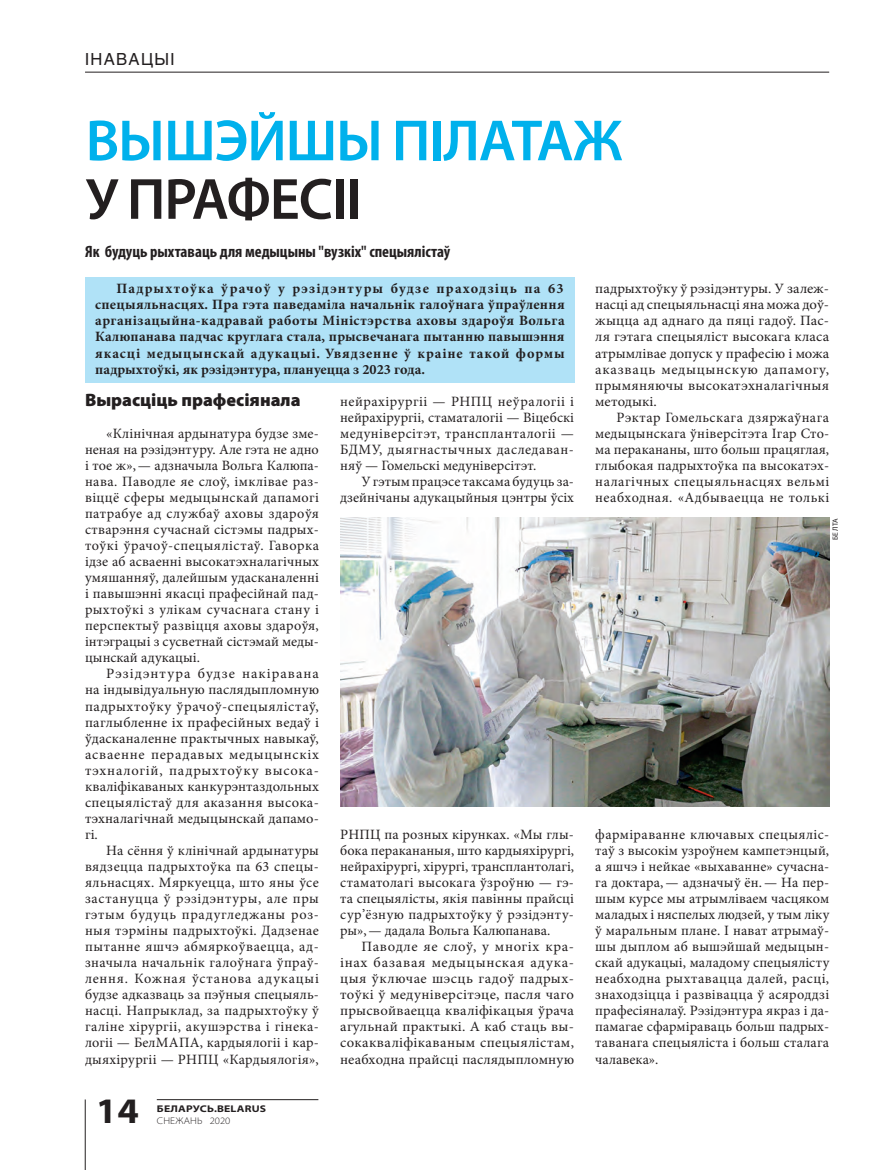
<style>
.page{position:relative;width:893px;height:1170px;background:#fff}
.page>*{position:absolute;margin:0;border:0;box-sizing:border-box;transform-origin:0 0}
.ZAG_NEW_big{font:600 58.5px/58.5px "Myriad Pro";letter-spacing:-.02em;color:#00b1ec}
.t1{font:700 semi-expanded 36px "Myriad Pro";color:#231f20}
.PODZAG_1{font:900 18px "Myriad Pro";color:#231f20}
.VREZKA_maliy{font:700 condensed 16.5px "Myriad Pro";color:#231f20}
.РУБРИКА_лево{font:16.5px "Helios";letter-spacing:.08em;color:#231f20}
.TEXT_body{font:14.25px/16px "Minion Pro";letter-spacing:.015em;color:#231f20;text-align:justify}
.TEXT_body-2{font:700 14.25px/16px "Minion Pro";letter-spacing:.005em;color:#231f20;text-align:justify}
.t2{font:700 semi-expanded 9.75px "Myriad Pro";letter-spacing:.02em;color:#231f20;scale:1.1 1}
.t3{font:300 semi-expanded 9.75px "Myriad Pro";letter-spacing:.02em;color:#231f20}
.подпісь_фото_автор{font:7.5px "Myriad Pro";letter-spacing:.06em;color:#231f20}
.s1{color:#231f20}
</style>
<div class="page">
<img style="left:340px;top:518px;width:489px;height:288px">
<div style="left:85px;top:277px;width:489px;height:106px;background:#b0e2f7"></div>
<hr style="left:85px;top:72px;width:744px;height:1px;background:#231f20">
<hr style="left:157px;top:1099px;width:161px;height:1px;background:#231f20">
<hr style="left:85px;top:1099px;width:1px;height:70px;background:#231f20">
<p class="РУБРИКА_лево" style="left:85px;top:50px;width:91px">ІНАВАЦЫІ</p>
<p class="ZAG_NEW_big" style="left:86px;top:110px;width:538px">ВЫШЭЙШЫ ПІЛАТАЖ<br><span class="s1">У ПРАФЕСІІ</span></p>
<p class="VREZKA_maliy" style="left:85px;top:241px;width:367px">Як будуць рыхтаваць для медыцыны "вузкіх" спецыялістаў</p>
<p class="TEXT_body-2" style="left:95px;top:280px;width:471px;text-indent:21px">Падрыхтоўка ўрачоў у рэзідэнтуры будзе праходзіць па 63 спецыяльнасцях. Пра гэта паведаміла начальнік галоўнага ўпраўлення арганізацыйна-кадравай работы Міністэрства аховы здароўя Вольга Калюпанава падчас круглага стала, прысвечанага пытанню павышэння якасці медыцынскай адукацыі. Увядзенне ў краіне такой формы падрыхтоўкі, як рэзідэнтура, плануецца з 2023 года.</p>
<p class="TEXT_body" style="left:595px;top:281px;width:235px;text-align:left">падрыхтоўку ў рэзідэнтуры. У залеж&shy;насці ад спецыяльнасці яна можа доў&shy;жыцца ад аднаго да пяці гадоў. Пас&shy;ля гэтага спецыяліст высокага класа атрымлівае допуск у прафесію і можа аказваць медыцынскую дапамогу, прымяняючы высокатэхналагічныя методыкі.</p>
<p class="TEXT_body" style="left:595px;top:409px;width:235px;text-indent:21px">Рэктар Гомельскага дзяржаўнага медыцынскага ўніверсітэта Ігар Сто&shy;ма перакананы, што больш працяглая, глыбокая падрыхтоўка па высокатэх&shy;налагічных спецыяльнасцях вельмі неабходная. «Адбываецца не толькі</p>
<p class="PODZAG_1" style="left:85px;top:387px;width:217px">Вырасціць прафесіянала</p>
<p class="TEXT_body" style="left:85px;top:425px;width:235px;text-indent:21px">«Клінічная ардынатура будзе зме&shy;неная на рэзідэнтуру. Але гэта не адно і тое ж»,— адзначыла Вольга Калюпа&shy;нава. Паводле яе слоў, імклівае раз&shy;віццё сферы медыцынскай дапамогі патрабуе ад службаў аховы здароўя стварэння сучаснай сістэмы падрых&shy;тоўкі ўрачоў-спецыялістаў. Гаворка ідзе аб асваенні высокатэхналагічных умяшанняў, далейшым удасканаленні і павышэнні якасці прафесійнай пад&shy;рыхтоўкі з улікам сучаснага стану і перспектыў развіцця аховы здароўя, інтэграцыі з сусветнай сістэмай меды&shy;цынскай адукацыі.</p>
<p class="TEXT_body" style="left:85px;top:666px;width:235px;text-align:left;text-indent:21px">Рэзідэнтура будзе накіравана на індывідуальную паслядыпломную падрыхтоўку ўрачоў-спецыялістаў, паглыбленне іх прафесійных ведаў і ўдасканаленне практычных навыкаў, асваенне перадавых медыцынскіх тэхналогій, падрыхтоўку высока-- кваліфікаваных канкурэнтаздольных спецыялістаў для аказання высока&shy;тэхналагічнай медыцынскай дапамо&shy;гі.</p>
<p class="TEXT_body" style="left:85px;top:842px;width:235px;text-indent:21px">На сёння ў клінічнай ардынатуры вядзецца падрыхтоўка па 63 спецы&shy;яльнасцях. Мяркуецца, што яны ўсе застануцца ў рэзідэнтуры, але пры гэтым будуць прадугледжаны роз&shy;ныя тэрміны падрыхтоўкі. Дадзенае пытанне яшчэ абмяркоўваецца, ад&shy;значыла начальнік галоўнага ўпраў&shy;лення. Кожная ўстанова адукацыі будзе адказваць за пэўныя спецыяль&shy;насці. Напрыклад, за падрыхтоўку ў галіне хірургіі, акушэрства і гінека&shy;логіі — БелМАПА, кардыялогіі і кар&shy;дыяхірургіі — РНПЦ «Кардыялогія»,</p>
<p class="TEXT_body" style="left:340px;top:393px;width:235px">нейрахірургіі — РНПЦ неўралогіі і нейрахірургіі, стаматалогіі — Віцебскі медуніверсітэт, транспланталогіі — БДМУ, дыягнастычных даследаван&shy;няў — Гомельскі медуніверсітэт.</p>
<p class="TEXT_body" style="left:340px;top:473px;width:235px;text-align:right">У гэтым працэсе таксама будуць за&shy;дзейнічаны адукацыйныя цэнтры ўсіх</p>
<p class="подпісь_фото_автор" style="left:831px;top:540px;width:24px;rotate:-90deg">БЕЛТА</p>
<p class="TEXT_body" style="left:595px;top:826px;width:235px">фарміраванне ключавых спецыяліс&shy;таў з высокім узроўнем кампетэнцый, а яшчэ і нейкае «выхаванне» сучасна&shy;га доктара,— адзначыў ён.— На пер&shy;шым курсе мы атрымліваем часцяком маладых і няспелых людзей, у тым ліку ў маральным плане. І нават атрымаў&shy;шы дыплом аб вышэйшай медыцын&shy;скай адукацыі, маладому спецыялісту неабходна рыхтавацца далей, расці, знаходзіцца і развівацца ў асяроддзі прафесіяналаў. Рэзідэнтура якраз і да&shy;памагае сфарміраваць больш падрых&shy;таванага спецыяліста і больш сталага чалавека».</p>
<p class="TEXT_body" style="left:340px;top:826px;width:235px">РНПЦ па розных кірунках. «Мы глы&shy;бока перакананыя, што кардыяхірургі, нейрахірургі, хірургі, трансплантолагі, стаматолагі высокага ўзроўню — гэ&shy;та спецыялісты, якія павінны прайсці сур’ёзную падрыхтоўку ў рэзідэнту&shy;ры»,— дадала Вольга Калюпанава.</p>
<p class="TEXT_body" style="left:340px;top:938px;width:235px;text-indent:21px">Паводле яе слоў, у многіх кра&shy;інах базавая медыцынская адука&shy;цыя ўключае шэсць гадоў падрых&shy;тоўкі ў медуніверсітэце, пасля чаго прысвойваецца кваліфікацыя ўрача агульнай практыкі. А каб стаць вы&shy;сокакваліфікаваным спецыялістам, неабходна прайсці паслядыпломную</p>
<h2 class="t1" style="left:96px;top:1090px;width:45px">14</h2>
<p class="t2" style="left:157px;top:1103px;width:101px">БЕЛАРУСЬ.BELARUS</p>
<p class="t3" style="left:157px;top:1114px;width:75px">СНЕЖАНЬ 2020</p>
</div>
